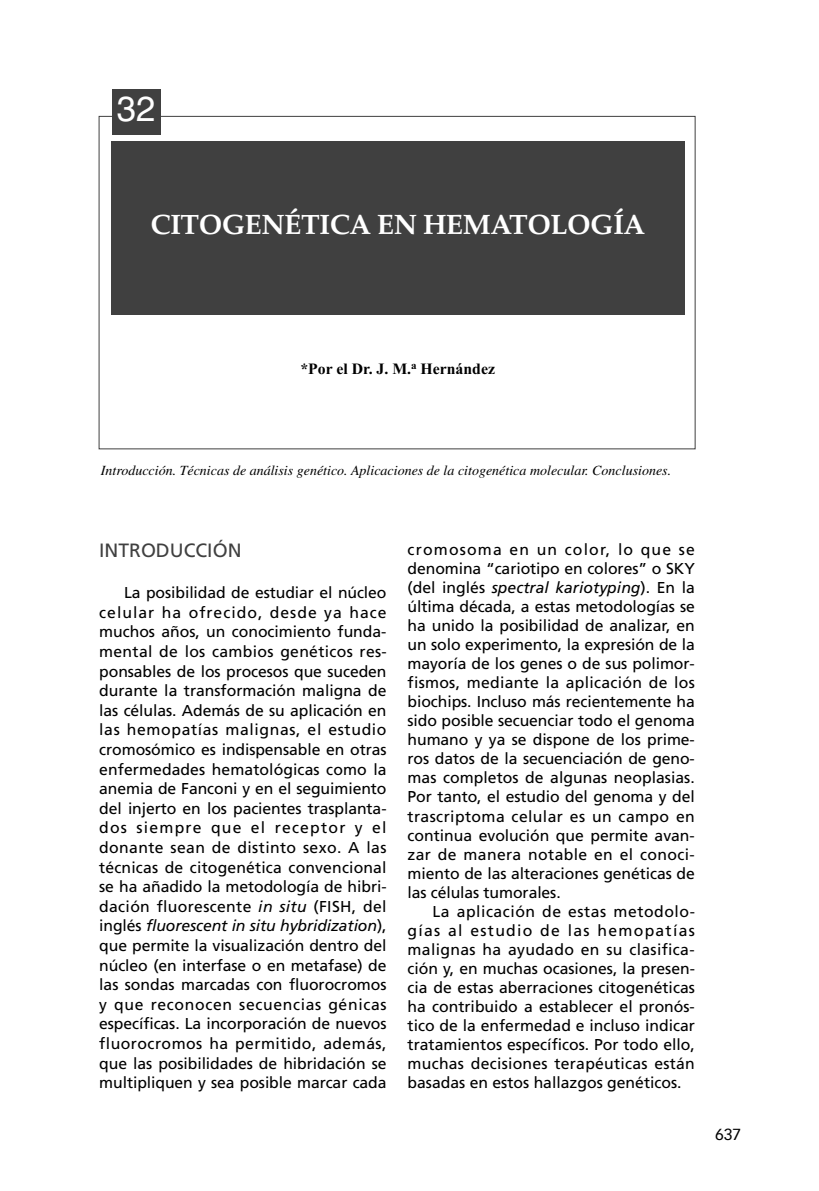
<style>
.page{position:relative;width:819px;height:1191px;background:#fff}
.page>*{position:absolute;margin:0;border:0;box-sizing:border-box;transform-origin:0 0}
.t1{font:35px "Helvetica";color:#fff}
.t2{font:700 28px "Palatino";letter-spacing:-.015em;color:#fff}
.t3{font:19.25px "Frutiger";color:#404040}
.t4{font:15.75px/19.1px "Frutiger";letter-spacing:-.005em;color:#000;text-align:justify}
.t5{font:700 15.75px "Times New Roman";color:#000}
.t6{font:15.75px "Vectora LH";color:#000}
.t7{font:italic 14px "Times";color:#000}
.s1{font-style:italic}
</style>
<div class="page">
<div style="left:111px;top:141px;width:573px;height:173px;background:#404040"></div>
<div style="left:112px;top:89px;width:48px;height:46px;background:#404040"></div>
<h1 class="t1" style="left:117px;top:96px;width:40px">32</h1>
<h2 class="t2" style="left:150px;top:208px;width:496px">CITOGENÉTICA EN HEMATOLOGÍA</h2>
<p class="t5" style="left:300px;top:359px;width:196px">*Por el Dr. J. M.<sup>a</sup> Hernández</p>
<p class="t7" style="left:101px;top:465px;width:572px">Introducción. Técnicas de análisis genético. Aplicaciones de la citogenética molecular. Conclusiones.</p>
<p class="t3" style="left:99px;top:543px;width:144px">INTRODUCCIÓN</p>
<p class="t4" style="left:99px;top:584px;width:289px;line-height:19.6px;text-indent:25px">La posibilidad de estudiar el núcleo celular ha ofrecido, desde ya hace muchos años, un conocimiento funda&shy;mental de los cambios genéticos res&shy;ponsables de los procesos que suceden durante la transformación maligna de las células. Además de su aplicación en las hemopatías malignas, el estudio cromosómico es indispensable en otras enfermedades hematológicas como la anemia de Fanconi y en el seguimiento del injerto en los pacientes trasplanta&shy;dos siempre que el receptor y el donante sean de distinto sexo. A las técnicas de citogenética convencional se ha añadido la metodología de hibri&shy;dación fluorescente <span class="s1">in situ</span> (FISH, del inglés <span class="s1">fluorescent in situ hybridization</span>), que permite la visualización dentro del núcleo (en interfase o en metafase) de las sondas marcadas con fluorocromos y que reconocen secuencias génicas específicas. La incorporación de nuevos fluorocromos ha permitido, además, que las posibilidades de hibridación se multipliquen y sea posible marcar cada</p>
<p class="t4" style="left:407px;top:541px;width:289px">cromosoma en un color, lo que se denomina “cariotipo en colores” o SKY (del inglés <span class="s1">spectral kariotyping</span>). En la última década, a estas metodologías se ha unido la posibilidad de analizar, en un solo experimento, la expresión de la mayoría de los genes o de sus polimor&shy;fismos, mediante la aplicación de los biochips. Incluso más recientemente ha sido posible secuenciar todo el genoma humano y ya se dispone de los prime&shy;ros datos de la secuenciación de geno&shy;mas completos de algunas neoplasias.<br>Por tanto, el estudio del genoma y del trascriptoma celular es un campo en continua evolución que permite avan&shy;zar de manera notable en el conoci&shy;miento de las alteraciones genéticas de las células tumorales.</p>
<p class="t4" style="left:407px;top:903px;width:289px;text-indent:25px">La aplicación de estas metodolo&shy;gías al estudio de las hemopatías malignas ha ayudado en su clasifica&shy;ción y, en muchas ocasiones, la presen&shy;cia de estas aberraciones citogenéticas ha contribuido a establecer el pronós&shy;tico de la enfermedad e incluso indicar tratamientos específicos. Por todo ello, muchas decisiones terapéuticas están basadas en estos hallazgos genéticos.</p>
<p class="t6" style="left:715px;top:1127px;width:28px">637</p>
</div>
